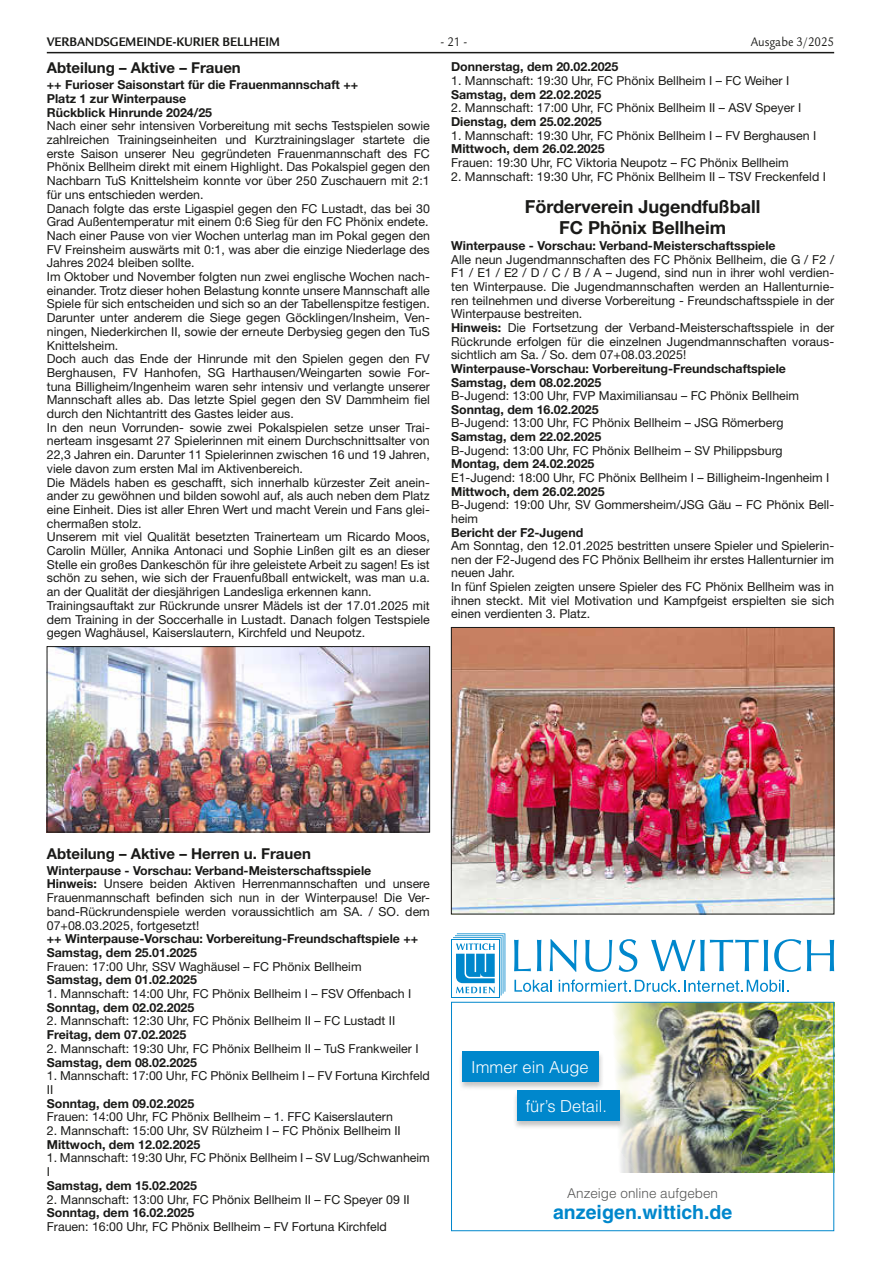
<style>
.page{position:relative;width:881px;height:1263px;background:#fff}
.page>*{position:absolute;margin:0;border:0;box-sizing:border-box;transform-origin:0 0}
.t1{font:700 19.5px "Helvetica LT";color:#0087cc}
.t2{font:700 18px/21.6px "Helvetica Neue LT";color:#1a1a18;text-align:center}
.t3{font:300 16.5px "Helvetica LT";color:#fff}
.t4{font:700 15px "Helvetica Neue LT";color:#1a1a18}
.t5{font:700 13.5px "Legacy Sans LT";color:#1a1a18;scale:.9 1}
.t6{font:300 13.5px "Helvetica LT";color:#565655}
.t7{font:13.5px "Legacy Sans LT";color:#1a1a18;scale:.9 1}
.t8{font:12.3px/13.6px "Helvetica Neue LT";color:#1a1a18}
.t9{font:700 12.3px/13.6px "Helvetica Neue LT";color:#1a1a18}
.s1{font-weight:700}
</style>
<div class="page">
<hr style="left:47px;top:52px;width:786px;height:1px;background:#1a1a18">
<img style="left:453px;top:629px;width:378px;height:283px">
<div style="left:451px;top:627px;width:382px;height:287px;border:1px solid #1a1a18"></div>
<img style="left:49px;top:648px;width:378px;height:182px">
<div style="left:47px;top:646px;width:382px;height:186px;border:1px solid #1a1a18"></div>
<img style="left:613px;top:1004px;width:218px;height:168px">
<div style="left:451px;top:1002px;width:382px;height:229px;border:1px solid #0087cc"></div>
<div style="left:458px;top:1051px;width:146px;height:39px;background:#1a1a18;opacity:.26"></div>
<div style="left:462px;top:1051px;width:136px;height:31px;background:#0087cc"></div>
<div style="left:513px;top:1090px;width:111px;height:40px;background:#1a1a18;opacity:.26"></div>
<div style="left:517px;top:1091px;width:102px;height:30px;background:#0087cc"></div>
<svg style="left:514px;top:940px;width:16px;height:31px"></svg>
<svg style="left:537px;top:940px;width:4px;height:31px"></svg>
<svg style="left:549px;top:939px;width:27px;height:33px"></svg>
<svg style="left:585px;top:940px;width:27px;height:32px"></svg>
<svg style="left:618px;top:939px;width:19px;height:33px"></svg>
<svg style="left:651px;top:940px;width:116px;height:31px"></svg>
<svg style="left:774px;top:939px;width:26px;height:33px"></svg>
<svg style="left:806px;top:940px;width:27px;height:31px"></svg>
<svg style="left:451px;top:939px;width:2px;height:58px"></svg>
<div style="left:452px;top:940px;width:46px;height:56px;background:#fff"></div>
<svg style="left:453px;top:933px;width:52px;height:62px"></svg>
<svg style="left:514px;top:980px;width:37px;height:12px"></svg>
<svg style="left:558px;top:979px;width:230px;height:13px"></svg>
<p class="t5" style="left:47px;top:34px;width:260px">VERBANDSGEMEINDE-KURIER BELLHEIM</p>
<p class="t7" style="left:440px;top:34px;width:31px">- 21 -</p>
<p class="t7" style="left:750px;top:34px;width:94px">Ausgabe 3/2025</p>
<p class="t9" style="left:451px;top:60px;width:169px">Donnerstag, dem 20.02.2025</p>
<p class="t8" style="left:451px;top:74px;width:339px">1. Mannschaft: 19:30 Uhr, FC Phönix Bellheim I – FC Weiher I</p>
<p class="t9" style="left:451px;top:87px;width:152px">Samstag, dem 22.02.2025</p>
<p class="t8" style="left:451px;top:101px;width:351px">2. Mannschaft: 17:00 Uhr, FC Phönix Bellheim II – ASV Speyer I</p>
<p class="t9" style="left:451px;top:114px;width:152px">Dienstag, dem 25.02.2025</p>
<p class="t8" style="left:451px;top:128px;width:366px">1. Mannschaft: 19:30 Uhr, FC Phönix Bellheim I – FV Berghausen I</p>
<p class="t9" style="left:451px;top:142px;width:155px">Mittwoch, dem 26.02.2025</p>
<p class="t8" style="left:451px;top:155px;width:339px">Frauen: 19:30 Uhr, FC Viktoria Neupotz – FC Phönix Bellheim</p>
<p class="t8" style="left:451px;top:169px;width:376px">2. Mannschaft: 19:30 Uhr, FC Phönix Bellheim II – TSV Freckenfeld I</p>
<h2 class="t2" style="left:524px;top:195px;width:237px">Förderverein Jugendfußball<br>FC Phönix Bellheim</h2>
<p class="t9" style="left:451px;top:239px;width:326px">Winterpause - Vorschau: Verband-Meisterschaftsspiele</p>
<p class="t8" style="left:451px;top:252px;width:384px">Alle neun Jugendmannschaften des FC Phönix Bellheim, die G / F2 / F1 / E1 / E2 / D / C / B / A – Jugend, sind nun in ihrer wohl verdien&shy;ten Winterpause. Die Jugendmannschaften werden an Hallenturnie&shy;ren teilnehmen und diverse Vorbereitung - Freundschaftsspiele in der Winterpause bestreiten.<br><span class="s1">Hinweis:</span> Die Fortsetzung der Verband-Meisterschaftsspiele in der Rückrunde erfolgen für die einzelnen Jugendmannschaften voraus&shy;sichtlich am Sa. / So. dem 07+08.03.2025!</p>
<p class="t9" style="left:451px;top:361px;width:336px">Winterpause-Vorschau: Vorbereitung-Freundschaftspiele<br>Samstag, dem 08.02.2025</p>
<p class="t8" style="left:451px;top:389px;width:349px">B-Jugend: 13:00 Uhr, FVP Maximiliansau – FC Phönix Bellheim</p>
<p class="t9" style="left:451px;top:402px;width:149px">Sonntag, dem 16.02.2025</p>
<p class="t8" style="left:451px;top:416px;width:334px">B-Jugend: 13:00 Uhr, FC Phönix Bellheim – JSG Römerberg</p>
<p class="t9" style="left:451px;top:430px;width:152px">Samstag, dem 22.02.2025</p>
<p class="t8" style="left:451px;top:443px;width:333px">B-Jugend: 13:00 Uhr, FC Phönix Bellheim – SV Philippsburg</p>
<p class="t9" style="left:451px;top:457px;width:145px">Montag, dem 24.02.2025</p>
<p class="t8" style="left:451px;top:471px;width:380px">E1-Jugend: 18:00 Uhr, FC Phönix Bellheim I – Billigheim-Ingenheim I</p>
<p class="t9" style="left:451px;top:484px;width:155px">Mittwoch, dem 26.02.2025</p>
<p class="t8" style="left:451px;top:498px;width:384px">B-Jugend: 19:00 Uhr, SV Gommersheim/JSG Gäu – FC Phönix Bell&shy;heim</p>
<p class="t9" style="left:451px;top:525px;width:134px">Bericht der F2-Jugend</p>
<p class="t8" style="left:451px;top:539px;width:384px">Am Sonntag, den 12.01.2025 bestritten unsere Spieler und Spielerin&shy;nen der F2-Jugend des FC Phönix Bellheim ihr erstes Hallenturnier im neuen Jahr.<br>In fünf Spielen zeigten unsere Spieler des FC Phönix Bellheim was in ihnen steckt. Mit viel Motivation und Kampfgeist erspielten sie sich einen verdienten 3. Platz.</p>
<p class="t4" style="left:47px;top:59px;width:195px">Abteilung – Aktive – Frauen</p>
<p class="t9" style="left:47px;top:78px;width:313px">++ Furioser Saisonstart für die Frauenmannschaft ++<br>Platz 1 zur Winterpause<br>Rückblick Hinrunde 2024/25</p>
<p class="t8" style="left:47px;top:119px;width:384px">Nach einer sehr intensiven Vorbereitung mit sechs Testspielen sowie zahlreichen Trainingseinheiten und Kurztrainingslager startete die erste Saison unserer Neu gegründeten Frauenmannschaft des FC Phönix Bellheim direkt mit einem Highlight. Das Pokalspiel gegen den Nachbarn TuS Knittelsheim konnte vor über 250 Zuschauern mit 2:1 für uns entschieden werden.<br>Danach folgte das erste Ligaspiel gegen den FC Lustadt, das bei 30<br>Grad Außentemperatur mit einem 0:6 Sieg für den FC Phönix endete.<br>Nach einer Pause von vier Wochen unterlag man im Pokal gegen den FV Freinsheim auswärts mit 0:1, was aber die einzige Niederlage des Jahres 2024 bleiben sollte.<br>Im Oktober und November folgten nun zwei englische Wochen nach&shy;einander. Trotz dieser hohen Belastung konnte unsere Mannschaft alle Spiele für sich entscheiden und sich so an der Tabellenspitze festigen.<br>Darunter unter anderem die Siege gegen Göcklingen/Insheim, Ven&shy;ningen, Niederkirchen II, sowie der erneute Derbysieg gegen den TuS Knittelsheim.<br>Doch auch das Ende der Hinrunde mit den Spielen gegen den FV Berghausen, FV Hanhofen, SG Harthausen/Weingarten sowie For&shy;tuna Billigheim/Ingenheim waren sehr intensiv und verlangte unserer Mannschaft alles ab. Das letzte Spiel gegen den SV Dammheim fiel durch den Nichtantritt des Gastes leider aus.<br>In den neun Vorrunden- sowie zwei Pokalspielen setze unser Trai&shy;nerteam insgesamt 27 Spielerinnen mit einem Durchschnittsalter von 22,3 Jahren ein. Darunter 11 Spielerinnen zwischen 16 und 19 Jahren, viele davon zum ersten Mal im Aktivenbereich.<br>Die Mädels haben es geschafft, sich innerhalb kürzester Zeit anein&shy;ander zu gewöhnen und bilden sowohl auf, als auch neben dem Platz eine Einheit. Dies ist aller Ehren Wert und macht Verein und Fans glei&shy;chermaßen stolz.<br>Unserem mit viel Qualität besetzten Trainerteam um Ricardo Moos, Carolin Müller, Annika Antonaci und Sophie Linßen gilt es an dieser Stelle ein großes Dankeschön für ihre geleistete Arbeit zu sagen! Es ist schön zu sehen, wie sich der Frauenfußball entwickelt, was man u.a. an der Qualität der diesjährigen Landesliga erkennen kann.<br>Trainingsauftakt zur Rückrunde unsrer Mädels ist der 17.01.2025 mit dem Training in der Soccerhalle in Lustadt. Danach folgen Testspiele gegen Waghäusel, Kaiserslautern, Kirchfeld und Neupotz.</p>
<p class="t4" style="left:47px;top:844px;width:265px">Abteilung – Aktive – Herren u. Frauen</p>
<p class="t8" style="left:47px;top:863px;width:384px"><span class="s1">Winterpause - Vorschau: Verband-Meisterschaftsspiele<br>Hinweis:</span> Unsere beiden Aktiven Herrenmannschaften und unsere Frauenmannschaft befinden sich nun in der Winterpause! Die Ver&shy;band-Rückrundenspiele werden voraussichtlich am SA. / SO. dem 07+08.03.2025, fortgesetzt!</p>
<p class="t9" style="left:47px;top:932px;width:373px">++ Winterpause-Vorschau: Vorbereitung-Freundschaftspiele ++<br>Samstag, dem 25.01.2025</p>
<p class="t8" style="left:47px;top:959px;width:316px">Frauen: 17:00 Uhr, SSV Waghäusel – FC Phönix Bellheim</p>
<p class="t9" style="left:47px;top:973px;width:152px">Samstag, dem 01.02.2025</p>
<p class="t8" style="left:47px;top:987px;width:366px">1. Mannschaft: 14:00 Uhr, FC Phönix Bellheim I – FSV Offenbach I</p>
<p class="t9" style="left:47px;top:1000px;width:149px">Sonntag, dem 02.02.2025</p>
<p class="t8" style="left:47px;top:1014px;width:350px">2. Mannschaft: 12:30 Uhr, FC Phönix Bellheim II – FC Lustadt II</p>
<p class="t9" style="left:47px;top:1028px;width:141px">Freitag, dem 07.02.2025</p>
<p class="t8" style="left:47px;top:1041px;width:373px">2. Mannschaft: 19:30 Uhr, FC Phönix Bellheim II – TuS Frankweiler I</p>
<p class="t9" style="left:47px;top:1055px;width:152px">Samstag, dem 08.02.2025</p>
<p class="t8" style="left:47px;top:1069px;width:384px">1. Mannschaft: 17:00 Uhr, FC Phönix Bellheim I – FV Fortuna Kirchfeld<br>II</p>
<p class="t9" style="left:47px;top:1096px;width:149px">Sonntag, dem 09.02.2025</p>
<p class="t8" style="left:47px;top:1110px;width:347px">Frauen: 14:00 Uhr, FC Phönix Bellheim – 1. FFC Kaiserslautern</p>
<p class="t8" style="left:47px;top:1124px;width:355px">2. Mannschaft: 15:00 Uhr, SV Rülzheim I – FC Phönix Bellheim II</p>
<p class="t9" style="left:47px;top:1137px;width:155px">Mittwoch, dem 12.02.2025</p>
<p class="t8" style="left:47px;top:1151px;width:384px">1. Mannschaft: 19:30 Uhr, FC Phönix Bellheim I – SV Lug/Schwanheim<br>I</p>
<p class="t9" style="left:47px;top:1178px;width:152px">Samstag, dem 15.02.2025</p>
<p class="t8" style="left:47px;top:1192px;width:364px">2. Mannschaft: 13:00 Uhr, FC Phönix Bellheim II – FC Speyer 09 II</p>
<p class="t9" style="left:47px;top:1206px;width:149px">Sonntag, dem 16.02.2025</p>
<p class="t8" style="left:47px;top:1219px;width:341px">Frauen: 16:00 Uhr, FC Phönix Bellheim – FV Fortuna Kirchfeld</p>
<h3 class="t3" style="left:471px;top:1057px;width:119px">Immer ein Auge</h3>
<h3 class="t3" style="left:525px;top:1096px;width:83px">für’s Detail.</h3>
<p class="t6" style="left:567px;top:1185px;width:152px">Anzeige online aufgeben</p>
<h1 class="t1" style="left:553px;top:1200px;width:180px">anzeigen.wittich.de</h1>
</div>
